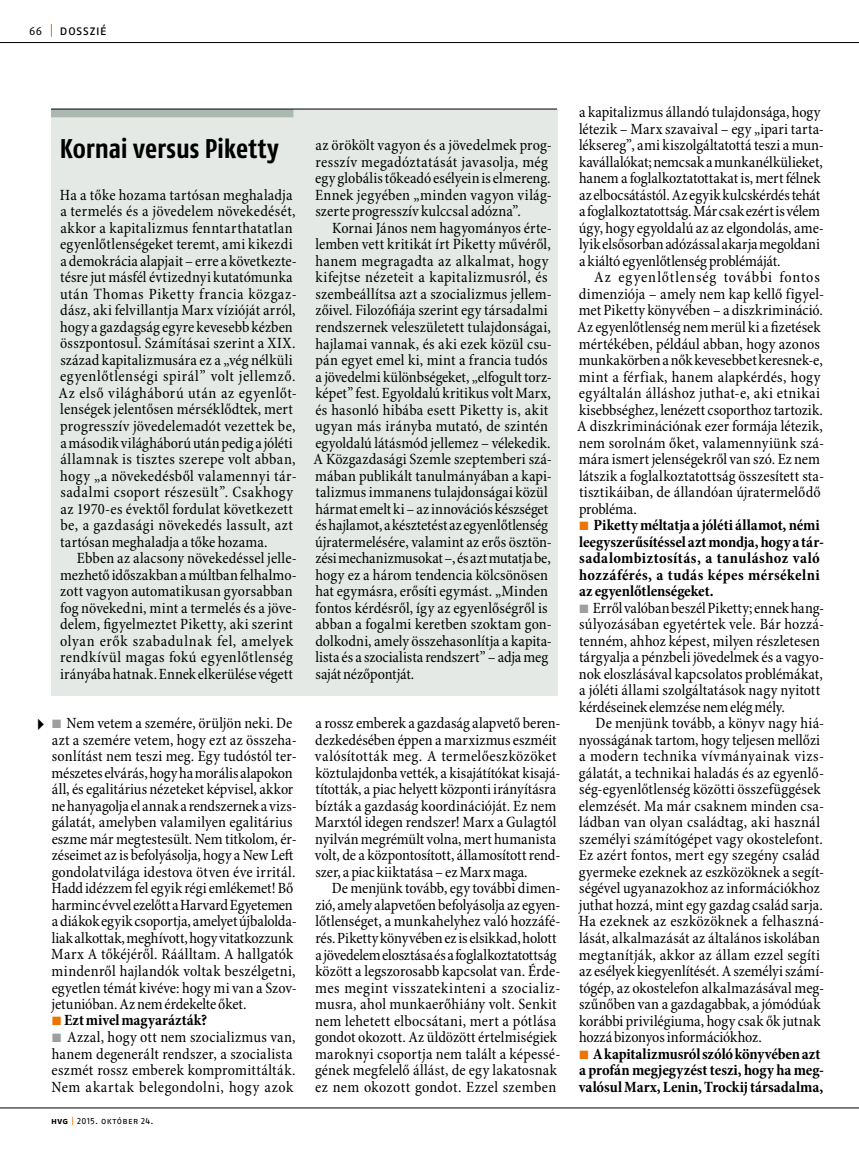
<style>
.page{position:relative;width:859px;height:1149px;background:#fff}
.page>*{position:absolute;margin:0;border:0;box-sizing:border-box;transform-origin:0 0}
.t1{font:700 27px "Fago Co";letter-spacing:-.005em;color:#000}
.t2{font:condensed 15.75px/16.5px "Minion Pro";letter-spacing:.005em;color:#000}
.t3{font:13.5px "Fago No Regular Caps";letter-spacing:.01em;color:#000}
.t4{font:11.25px "Fago No";color:#000}
.t5{font:9px "Fago No Regular Caps";letter-spacing:.035em;color:#000}
.s1{font-family:"Interstate Rg kocka";font-weight:700;font-stretch:normal;font-size:12px;color:#9c9e9f}
.s2{font-family:"Interstate Rg kocka";font-weight:700;font-stretch:normal;font-size:12px;color:#ec7405}
.s3{font-weight:700}
.s4{font-family:"Fago No Bold Caps"}
.s5{color:#ec7405}
</style>
<div class="page">
<svg style="left:51px;top:24px;width:1px;height:13px"></svg>
<div style="left:51px;top:109px;width:506px;height:586px;background:#e4e9e6"></div>
<div style="left:51px;top:109px;width:242px;height:8px;background:#abb9b0"></div>
<hr style="left:51px;top:109px;width:506px;height:1px;background:#000">
<hr style="left:0;top:42px;width:859px;height:1px;background:#000">
<hr style="left:0;top:1107px;width:859px;height:1px;background:#000">
<p class="t4" style="left:29px;top:24px;width:14px">66</p>
<p class="t3" style="left:60px;top:22px;width:48px">dosszié</p>
<h1 class="t1" style="left:60px;top:132px;width:220px">Kornai versus Piketty</h1>
<p class="t2" style="left:58px;top:187px;width:240px">Ha a tőke hozama tartósan meghaladja a termelés és a jövedelem növekedését, akkor a kapitalizmus fenntarthatatlan egyenlőtlenségeket teremt, ami kikezdi a demokrácia alapjait – erre a következte&shy;tésre jut másfél évtizednyi kutatómunka után Thomas Piketty francia közgaz&shy;dász, aki felvillantja Marx vízióját arról, hogy a gazdagság egyre kevesebb kézben összpontosul. Számításai szerint a XIX. század kapitalizmusára ez a „vég nélküli egyenlőtlenségi spirál” volt jellemző.<br>Az első világháború után az egyenlőt&shy;lenségek jelentősen mérséklődtek, mert progresszív jövedelemadót vezettek be, a második világháború után pedig a jóléti államnak is tisztes szerepe volt abban, hogy „a növekedésből valamennyi tár&shy;sadalmi csoport részesült”. Csakhogy az 1970-es évektől fordulat következett be, a gazdasági növekedés lassult, azt tartósan meghaladja a tőke hozama.</p>
<p class="t2" style="left:60px;top:550px;width:238px;text-indent:17px">Ebben az alacsony növekedéssel jelle&shy;mezhető időszakban a múltban felhalmo&shy;zott vagyon automatikusan gyorsabban fog növekedni, mint a termelés és a jöve&shy;delem, figyelmeztet Piketty, aki szerint olyan erők szabadulnak fel, amelyek rendkívül magas fokú egyenlőtlenség irányába hatnak. Ennek elkerülése végett</p>
<p class="t2" style="left:315px;top:138px;width:238px">az örökölt vagyon és a jövedelmek prog&shy;resszív megadóztatását javasolja, még egy globális tőkeadó esélyein is elmereng.<br>Ennek jegyében „minden vagyon világ&shy;szerte progresszív kulccsal adózna”.</p>
<p class="t2" style="left:314px;top:220px;width:240px;text-indent:18px">Kornai János nem hagyományos érte&shy;lemben vett kritikát írt Piketty művéről, hanem megragadta az alkalmat, hogy kifejtse nézeteit a kapitalizmusról, és szembeállítsa azt a szocializmus jellem&shy;zőivel. Filozófiája szerint egy társadalmi rendszernek veleszületett tulajdonságai, hajlamai vannak, és aki ezek közül csu&shy;pán egyet emel ki, mint a francia tudós a jövedelmi különbségeket, „elfogult torz&shy;képet” fest. Egyoldalú kritikus volt Marx, és hasonló hibába esett Piketty is, akit ugyan más irányba mutató, de szintén egyoldalú látásmód jellemez – vélekedik.<br>A Közgazdasági Szemle szeptemberi szá&shy;mában publikált tanulmányában a kapi&shy;talizmus immanens tulajdonságai közül hármat emelt ki – az innovációs készséget és hajlamot, a késztetést az egyenlőtlenség újratermelésére, valamint az erős ösztön&shy;zési mechanizmusokat –, és azt mutatja be, hogy ez a három tendencia kölcsönösen hat egymásra, erősíti egymást. „Minden fontos kérdésről, így az egyenlőségről is abban a fogalmi keretben szoktam gon&shy;dolkodni, amely összehasonlítja a kapita&shy;lista és a szocialista rendszert” – adja meg saját nézőpontját.</p>
<p class="t2" style="left:51px;top:715px;width:247px;text-indent:-20px">✔ <span class="s1">Ž</span> Nem vetem a szemére, örüljön neki. De azt a szemére vetem, hogy ezt az összeha&shy;sonlítást nem teszi meg. Egy tudóstól ter&shy;mészetes elvárás, hogy ha morális alapokon áll, és egalitárius nézeteket képvisel, akkor ne hanyagolja el annak a rendszernek a vizs&shy;gálatát, amelyben valamilyen egalitárius eszme már megtestesült. Nem titkolom, ér&shy;zéseimet az is befolyásolja, hogy a New Left gondolatvilága idestova ötven éve irritál.<br>Hadd idézzem fel egyik régi emlékemet! Bő harminc évvel ezelőtt a Harvard Egyetemen a diákok egyik csoportja, amelyet újbalolda&shy;liak alkottak, meghívott, hogy vitatkozzunk Marx A tőkéjéről. Ráálltam. A hallgatók mindenről hajlandók voltak beszélgetni, egyetlen témát kivéve: hogy mi van a Szov&shy;jetunióban. Az nem érdekelte őket.<br><span class="s2">Ž</span> <span class="s3">Ezt mivel magyarázták?<br></span><span class="s1">Ž</span> Azzal, hogy ott nem szocializmus van, hanem degenerált rendszer, a szocialista eszmét rossz emberek kompromittálták.<br>Nem akartak belegondolni, hogy azok</p>
<p class="t2" style="left:315px;top:715px;width:247px">a rossz emberek a gazdaság alapvető beren&shy;dezkedésében éppen a marxizmus eszméit valósították meg. A termelőeszközöket köztulajdonba vették, a kisajátítókat kisajá&shy;tították, a piac helyett központi irányításra bízták a gazdaság koordinációját. Ez nem Marxtól idegen rendszer! Marx a Gulagtól nyilván megrémült volna, mert humanista volt, de a központosított, államosított rend&shy;szer, a piac kiiktatása – ez Marx maga.</p>
<p class="t2" style="left:315px;top:880px;width:247px;text-indent:17px">De menjünk tovább, egy további dimen&shy;zió, amely alapvetően befolyásolja az egyen&shy;lőtlenséget, a munkahelyhez való hozzáfé&shy;rés. Piketty könyvében ez is elsikkad, holott a jövedelem elosztása és a foglalkoztatottság között a legszorosabb kapcsolat van. Érde&shy;mes megint visszatekinteni a szocializ&shy;musra, ahol munkaerőhiány volt. Senkit nem lehetett elbocsátani, mert a pótlása gondot okozott. Az üldözött értelmiségiek maroknyi csoportja nem talált a képessé&shy;gének megfelelő állást, de egy lakatosnak ez nem okozott gondot. Ezzel szemben</p>
<p class="t5" style="left:51px;top:1115px;width:104px"><span class="s4">hvg</span> <span class="s5">|</span> 2015. október 24.</p>
<p class="t2" style="left:579px;top:104px;width:247px">a kapitalizmus állandó tulajdonsága, hogy létezik – Marx szavaival – egy „ipari tarta&shy;léksereg”, ami kiszolgáltatottá teszi a mun&shy;kavállalókat; nemcsak a munkanélkülieket, hanem a foglalkoztatottakat is, mert félnek az elbocsátástól. Az egyik kulcskérdés tehát a foglalkoztatottság. Már csak ezért is vélem úgy, hogy egyoldalú az az elgondolás, ame&shy;lyik elsősorban adózással akarja megoldani a kiáltó egyenlőtlenség problémáját.</p>
<p class="t2" style="left:577px;top:270px;width:248px;text-indent:17px">Az egyenlőtlenség további fontos dimenziója – amely nem kap kellő figyel&shy;met Piketty könyvében – a diszkrimináció.<br>Az egyenlőtlenség nem merül ki a fizetések mértékében, például abban, hogy azonos munkakörben a nők kevesebbet keresnek-e, mint a férfiak, hanem alapkérdés, hogy egyáltalán álláshoz juthat-e, aki etnikai kisebbséghez, lenézett csoporthoz tartozik.<br>A diszkriminációnak ezer formája létezik, nem sorolnám őket, valamennyiünk szá&shy;mára ismert jelenségekről van szó. Ez nem látszik a foglalkoztatottság összesített sta&shy;tisztikáiban, de állandóan újratermelődő probléma.<br><span class="s2">Ž</span> <span class="s3">Piketty méltatja a jóléti államot, némi leegyszerűsítéssel azt mondja, hogy a tár&shy;sadalombiztosítás, a tanuláshoz való hozzáférés, a tudás képes mérsékelni az egyenlőtlenségeket.<br></span><span class="s1">Ž</span> Erről valóban beszél Piketty; ennek hang&shy;súlyozásában egyetértek vele. Bár hozzá&shy;tenném, ahhoz képest, milyen részletesen tárgyalja a pénzbeli jövedelmek és a vagyo&shy;nok eloszlásával kapcsolatos problémákat, a jóléti állami szolgáltatások nagy nyitott kérdéseinek elemzése nem elég mély.</p>
<p class="t2" style="left:579px;top:715px;width:247px;text-indent:17px">De menjünk tovább, a könyv nagy hiá&shy;nyosságának tartom, hogy teljesen mellőzi a modern technika vívmányainak vizs&shy;gálatát, a technikai haladás és az egyenlő&shy;ség-egyenlőtlenség közötti összefüggések elemzését. Ma már csaknem minden csa&shy;ládban van olyan családtag, aki használ személyi számítógépet vagy okostelefont.<br>Ez azért fontos, mert egy szegény család gyermeke ezeknek az eszközöknek a segít&shy;ségével ugyanazokhoz az információkhoz juthat hozzá, mint egy gazdag család sarja.<br>Ha ezeknek az eszközöknek a felhaszná&shy;lását, alkalmazását az általános iskolában megtanítják, akkor az állam ezzel segíti az esélyek kiegyenlítését. A személyi számí&shy;tógép, az okostelefon alkalmazásával meg&shy;szűnőben van a gazdagabbak, a jómódúak korábbi privilégiuma, hogy csak ők jutnak hozzá bizonyos információkhoz.<br><span class="s2">Ž</span> <span class="s3">A kapitalizmusról szóló könyvében azt a profán megjegyzést teszi, hogy ha meg&shy;valósul Marx, Lenin, Trockij társadalma,</span></p>
</div>
